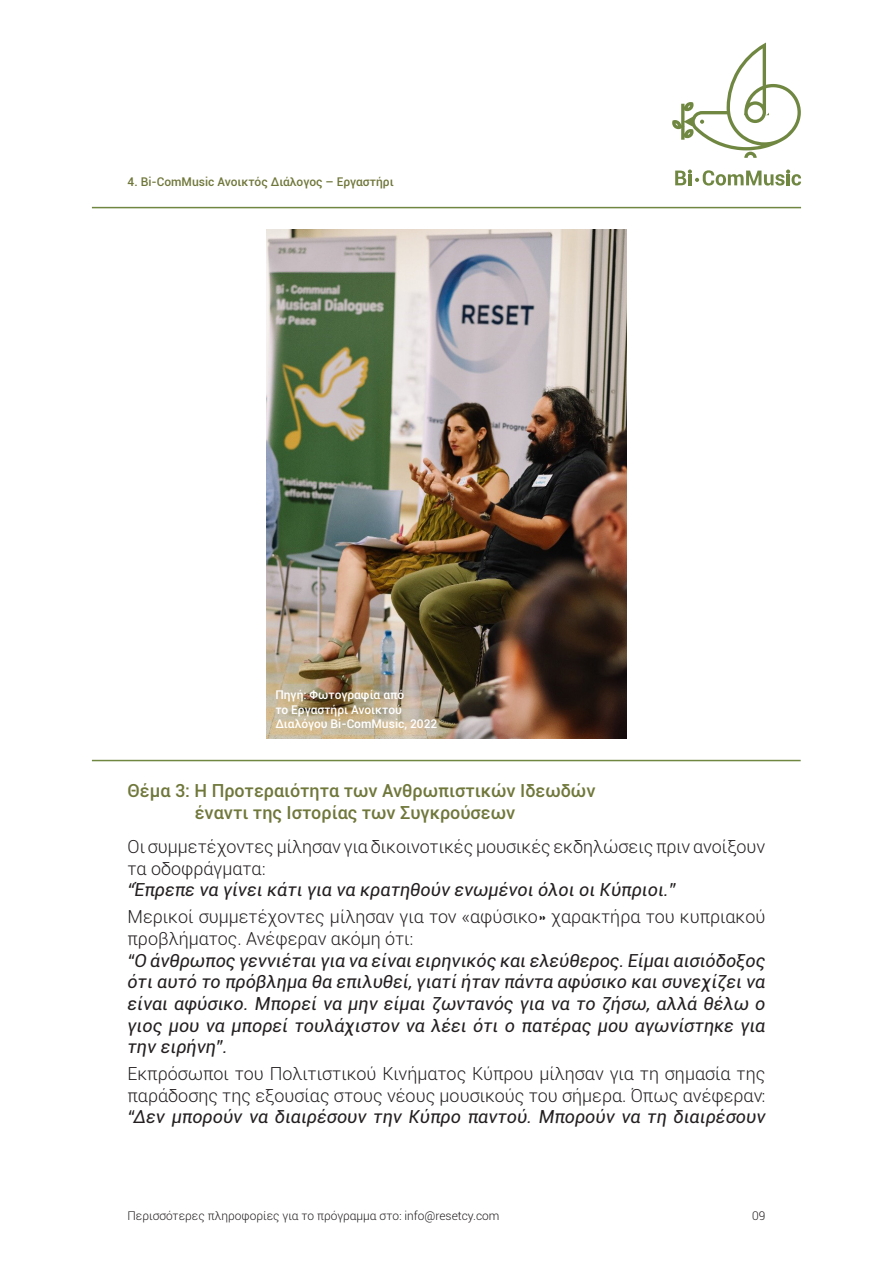
<style>
.page{position:relative;width:893px;height:1263px;background:#fff}
.page>*{position:absolute;margin:0;border:0;box-sizing:border-box;transform-origin:0 0}
.t1{font:italic 18px/21.6px "Roboto";color:#231f20;text-align:justify}
.t2{font:300 18px/21.6px "Roboto";color:#231f20}
.t3{font:500 18px "Roboto";color:#70773a}
.t4{font:500 12px/14.4px "Roboto";color:#fff}
.t5{font:300 12px "Roboto";color:#231f20}
.t6{font:500 12px "Roboto";color:#70773a}
</style>
<div class="page">
<svg style="left:675px;top:169px;width:126px;height:17px"></svg>
<svg style="left:672px;top:43px;width:129px;height:115px"></svg>
<hr style="left:92px;top:207px;width:709px;height:1px;background:#708742">
<img style="left:267px;top:230px;width:359px;height:508px">
<hr style="left:92px;top:760px;width:709px;height:1px;background:#708742">
<p class="t6" style="left:128px;top:173px;width:268px">4. Bi-ComMusic Ανοικτός Διάλογος – Εργαστήρι</p>
<p class="t4" style="left:275px;top:687px;width:163px">Πηγή: Φωτογραφία από<br>το Εργαστήρι Ανοικτού<br>Διαλόγου Bi-ComMusic, 2022</p>
<p class="t3" style="left:128px;top:778px;width:469px">Θέμα 3: Η Προτεραιότητα των Ανθρωπιστικών Ιδεωδών</p>
<p class="t3" style="left:195px;top:799px;width:322px">έναντι της Ιστορίας των Συγκρούσεων</p>
<p class="t2" style="left:128px;top:835px;width:639px">Οι συμμετέχοντες μίλησαν για δικοινοτικές μουσικές εκδηλώσεις πριν ανοίξουν τα οδοφράγματα:</p>
<p class="t1" style="left:128px;top:879px;width:549px">“Έπρεπε να γίνει κάτι για να κρατηθούν ενωμένοι όλοι οι Κύπριοι.”</p>
<p class="t2" style="left:128px;top:906px;width:639px">Μερικοί συμμετέχοντες μίλησαν για τον «αφύσικο» χαρακτήρα του κυπριακού προβλήματος. Ανέφεραν ακόμη ότι:</p>
<p class="t1" style="left:128px;top:949px;width:639px">“Ο άνθρωπος γεννιέται για να είναι ειρηνικός και ελεύθερος. Είμαι αισιόδοξος ότι αυτό το πρόβλημα θα επιλυθεί, γιατί ήταν πάντα αφύσικο και συνεχίζει να είναι αφύσικο. Μπορεί να μην είμαι ζωντανός για να το ζήσω, αλλά θέλω ο γιος μου να μπορεί τουλάχιστον να λέει ότι ο πατέρας μου αγωνίστηκε για την ειρήνη”.</p>
<p class="t2" style="left:128px;top:1062px;width:639px">Εκπρόσωποι του Πολιτιστικού Κινήματος Κύπρου μίλησαν για τη σημασία της παράδοσης της εξουσίας στους νέους μουσικούς του σήμερα. Όπως ανέφεραν:</p>
<p class="t1" style="left:128px;top:1105px;width:639px">“Δεν μπορούν να διαιρέσουν την Κύπρο παντού. Μπορούν να τη διαιρέσουν</p>
<p class="t5" style="left:128px;top:1208px;width:373px">Περισσότερες πληροφορίες για το πρόγραμμα στο: info@resetcy.com</p>
<p class="t5" style="left:752px;top:1207px;width:15px">09</p>
</div>
